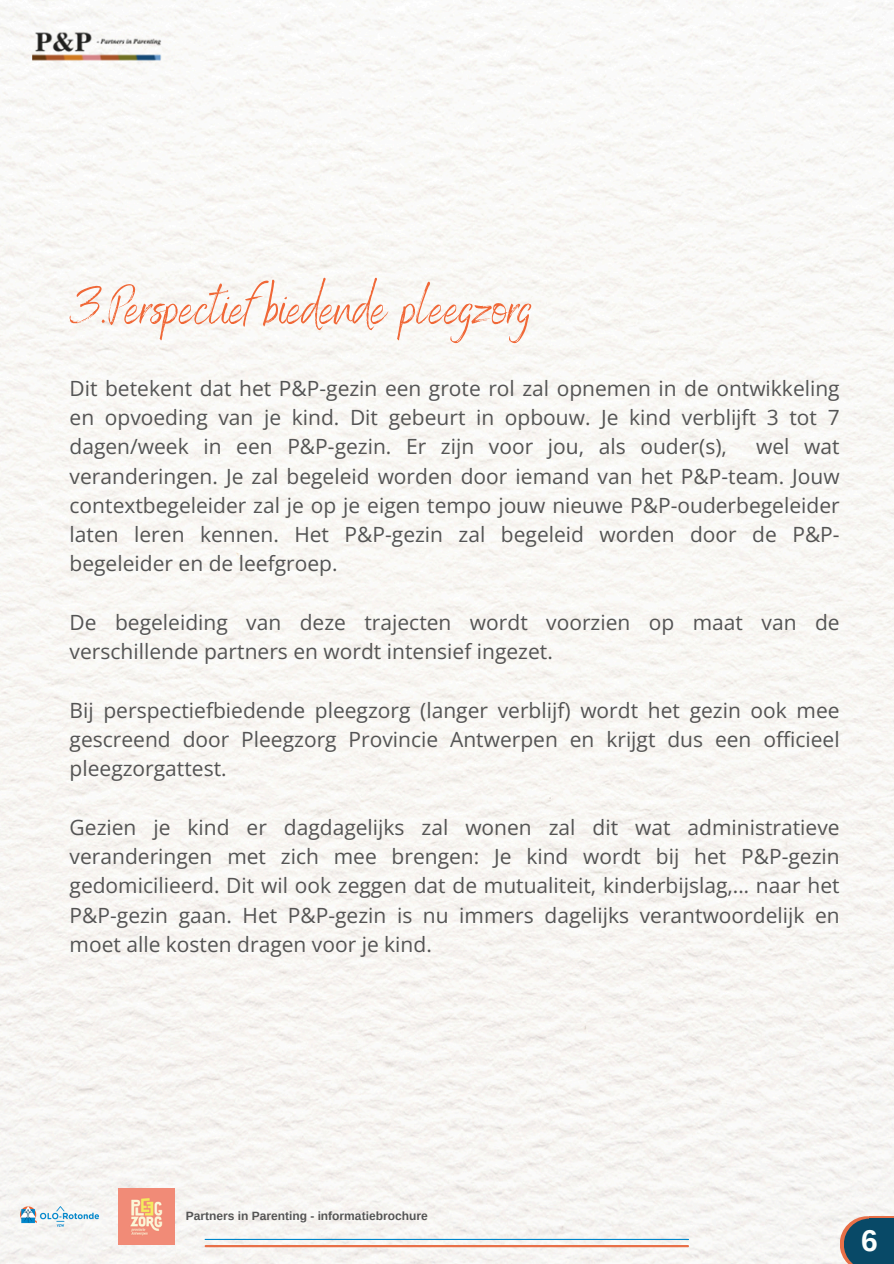
<style>
.page{position:relative;width:894px;height:1264px;background:#fff}
.page>*{position:absolute;margin:0;border:0;box-sizing:border-box;transform-origin:0 0}
.t1{font:52.5px "Benedict";color:#f06736}
.t2{font:700 30px "Arimo";color:#fbfefd}
.t3{font:21px/29.2px "Open Sans";color:#545454;text-align:justify}
.t4{font:700 12px "Arimo";color:#545454}
</style>
<div class="page">
<img style="left:0;top:0;width:893px;height:1263px">
<hr style="left:206px;top:1244px;width:481px;height:3px;background:#e87048">
<hr style="left:205px;top:1238px;width:483px;height:1px;background:#0087cc">
<img style="left:119px;top:1188px;width:56px;height:56px">
<img style="left:17px;top:1203px;width:85px;height:26px">
<svg style="left:839px;top:1216px;width:54px;height:47px;background:#385e71"></svg>
<img style="left:33px;top:22px;width:128px;height:49px">
<h2 class="t1" style="left:70px;top:274px;width:463px">3.Perspectief biedende pleegzorg</h2>
<h2 class="t3" style="left:70px;top:373px;width:771px">Dit betekent dat het P&amp;P-gezin een grote rol zal opnemen in de ontwikkeling en opvoeding van je kind. Dit gebeurt in opbouw. Je kind verblijft 3 tot 7 dagen/week in een P&amp;P-gezin. Er zijn voor jou, als ouder(s),</h2>
<h2 class="t3" style="left:70px;top:431px;width:771px;text-indent:686px">wel wat veranderingen. Je zal begeleid worden door iemand van het P&amp;P-team. Jouw contextbegeleider zal je op je eigen tempo jouw nieuwe P&amp;P-ouderbegeleider laten leren kennen. Het P&amp;P-gezin zal begeleid worden door de P&amp;P&shy;begeleider en de leefgroep.</h2>
<h2 class="t3" style="left:70px;top:607px;width:771px">De begeleiding van deze trajecten wordt voorzien op maat van de verschillende partners en wordt intensief ingezet.</h2>
<h2 class="t3" style="left:70px;top:695px;width:771px">Bij perspectiefbiedende pleegzorg (langer verblijf) wordt het gezin ook mee gescreend door Pleegzorg Provincie Antwerpen en krijgt dus een officieel pleegzorgattest.</h2>
<p class="t3" style="left:70px;top:812px;width:771px">Gezien je kind er dagdagelijks zal wonen zal dit wat administratieve veranderingen met zich mee brengen: Je kind wordt bij het P&amp;P-gezin gedomicilieerd. Dit wil ook zeggen dat de mutualiteit, kinderbijslag,… naar het P&amp;P-gezin gaan. Het P&amp;P-gezin is nu immers dagelijks verantwoordelijk en moet alle kosten dragen voor je kind.</p>
<p class="t4" style="left:186px;top:1209px;width:243px">Partners in Parenting - informatiebrochure</p>
<p class="t2" style="left:861px;top:1223px;width:18px">6</p>
</div>
